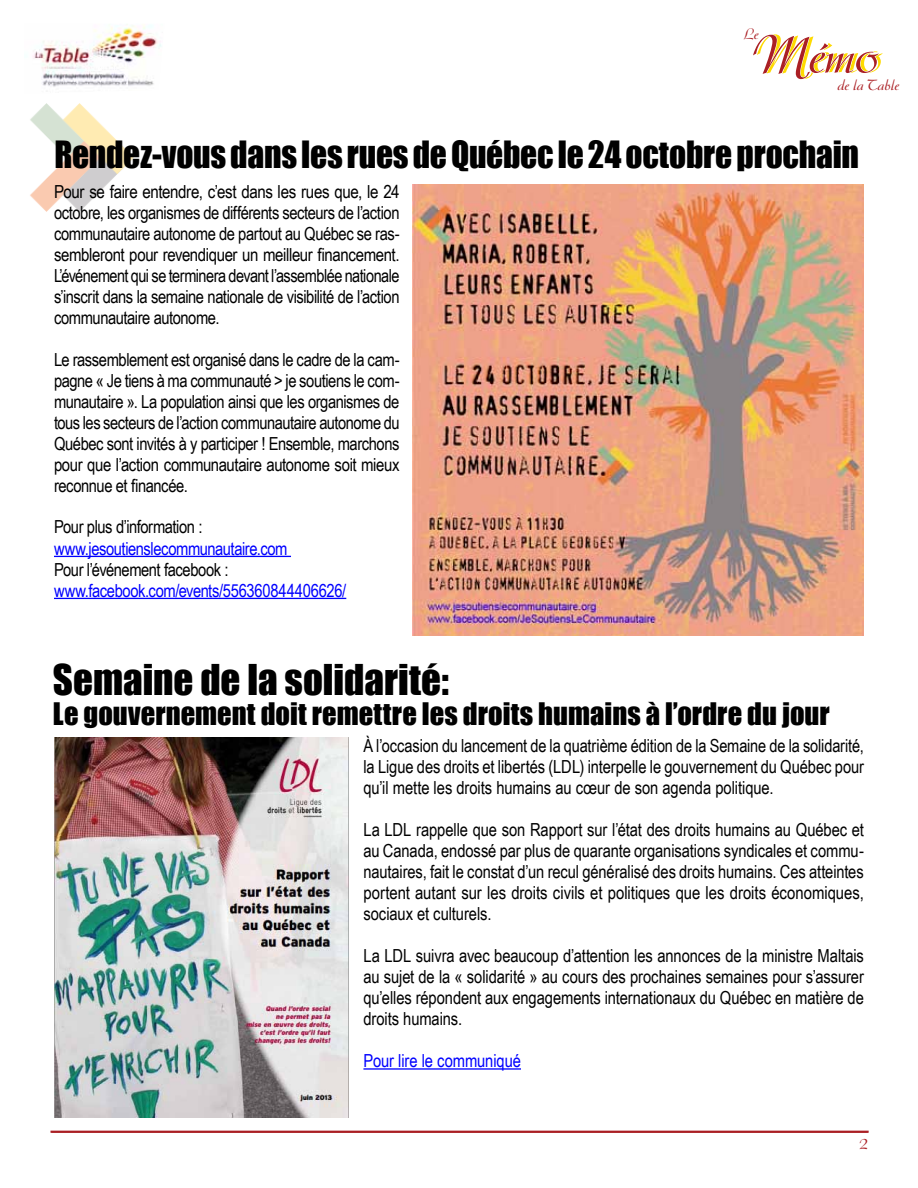
<style>
.page{position:relative;width:918px;height:1188px;background:#fff}
.page>*{position:absolute;margin:0;border:0;box-sizing:border-box;transform-origin:0 0}
.t1{font:52.5px "Arkona";color:#feda00}
.t2{font:39px "Impact";color:#000}
.t3{font:34.5px "Impact";letter-spacing:-.005em;color:#000}
.t4{font:28.5px "Impact";color:#000}
.t5{font:18px/21px "Arial Narrow";letter-spacing:-.01em;color:#000;text-align:justify}
.t6{font:18px "Arial Narrow";letter-spacing:-.02em;color:#00f}
.t7{font:17.1px "Arkona";color:#aa1f24}
.t8{font:15px "Arkona";color:#aa1f24}
</style>
<div class="page">
<img style="left:32px;top:25px;width:130px;height:62px">
<img style="left:30px;top:104px;width:104px;height:107px">
<div style="left:50px;top:1131px;width:819px;height:2px;border:2px solid #aa1f24"></div>
<hr style="left:54px;top:556px;width:237px;height:1px;background:#00f">
<hr style="left:54px;top:598px;width:292px;height:1px;background:#00f">
<hr style="left:363px;top:1068px;width:158px;height:2px;background:#00f">
<img style="left:413px;top:184px;width:451px;height:452px">
<img style="left:54px;top:738px;width:294px;height:379px">
<p class="t8" style="left:744px;top:25px;width:16px">Le</p>
<h1 class="t1" style="left:756px;top:24px;width:128px">Mémo</h1>
<p class="t8" style="left:837px;top:76px;width:63px">de la Table</p>
<h3 class="t3" style="left:54px;top:128px;width:806px">Rendez-vous dans les rues de Québec le 24 octobre prochain</h3>
<p class="t5" style="left:54px;top:180px;width:347px">Pour se faire entendre, c’est dans les rues que, le 24 octobre, les organismes de différents secteurs de l’action communautaire autonome de partout au Québec se ras&shy;sembleront pour revendiquer un meilleur financement.<br>L’événement qui se terminera devant l’assemblée nationale s’inscrit dans la semaine nationale de visibilité de l’action communautaire autonome.</p>
<p class="t5" style="left:54px;top:348px;width:347px">Le rassemblement est organisé dans le cadre de la cam&shy;pagne « Je tiens à ma communauté &gt; je soutiens le com&shy;munautaire ». La population ainsi que les organismes de tous les secteurs de l’action communautaire autonome du Québec sont invités à y participer ! Ensemble, marchons pour que l’action communautaire autonome soit mieux reconnue et financée.</p>
<p class="t5" style="left:54px;top:516px;width:150px">Pour plus d’information :</p>
<p class="t6" style="left:54px;top:535px;width:235px">www.jesoutienslecommunautaire.com</p>
<p class="t5" style="left:54px;top:558px;width:176px">Pour l’événement facebook :</p>
<p class="t6" style="left:54px;top:577px;width:294px">www.facebook.com/events/556360844406626/</p>
<h2 class="t2" style="left:53px;top:649px;width:398px">Semaine de la solidarité:</h2>
<h3 class="t4" style="left:53px;top:692px;width:778px">Le gouvernement doit remettre les droits humains à l’ordre du jour</h3>
<p class="t5" style="left:363px;top:735px;width:502px">À l’occasion du lancement de la quatrième édition de la Semaine de la solidarité, la Ligue des droits et libertés (LDL) interpelle le gouvernement du Québec pour qu’il mette les droits humains au cœur de son agenda politique.</p>
<p class="t5" style="left:363px;top:819px;width:502px">La LDL rappelle que son Rapport sur l’état des droits humains au Québec et au Canada, endossé par plus de quarante organisations syndicales et commu&shy;nautaires, fait le constat d’un recul généralisé des droits humains. Ces atteintes portent autant sur les droits civils et politiques que les droits économiques, sociaux et culturels.</p>
<p class="t5" style="left:363px;top:945px;width:502px">La LDL suivra avec beaucoup d’attention les annonces de la ministre Maltais au sujet de la « solidarité » au cours des prochaines semaines pour s’assurer qu’elles répondent aux engagements internationaux du Québec en matière de droits humains.</p>
<p class="t6" style="left:363px;top:1048px;width:159px">Pour lire le communiqué</p>
<p class="t7" style="left:859px;top:1133px;width:10px">2</p>
</div>
